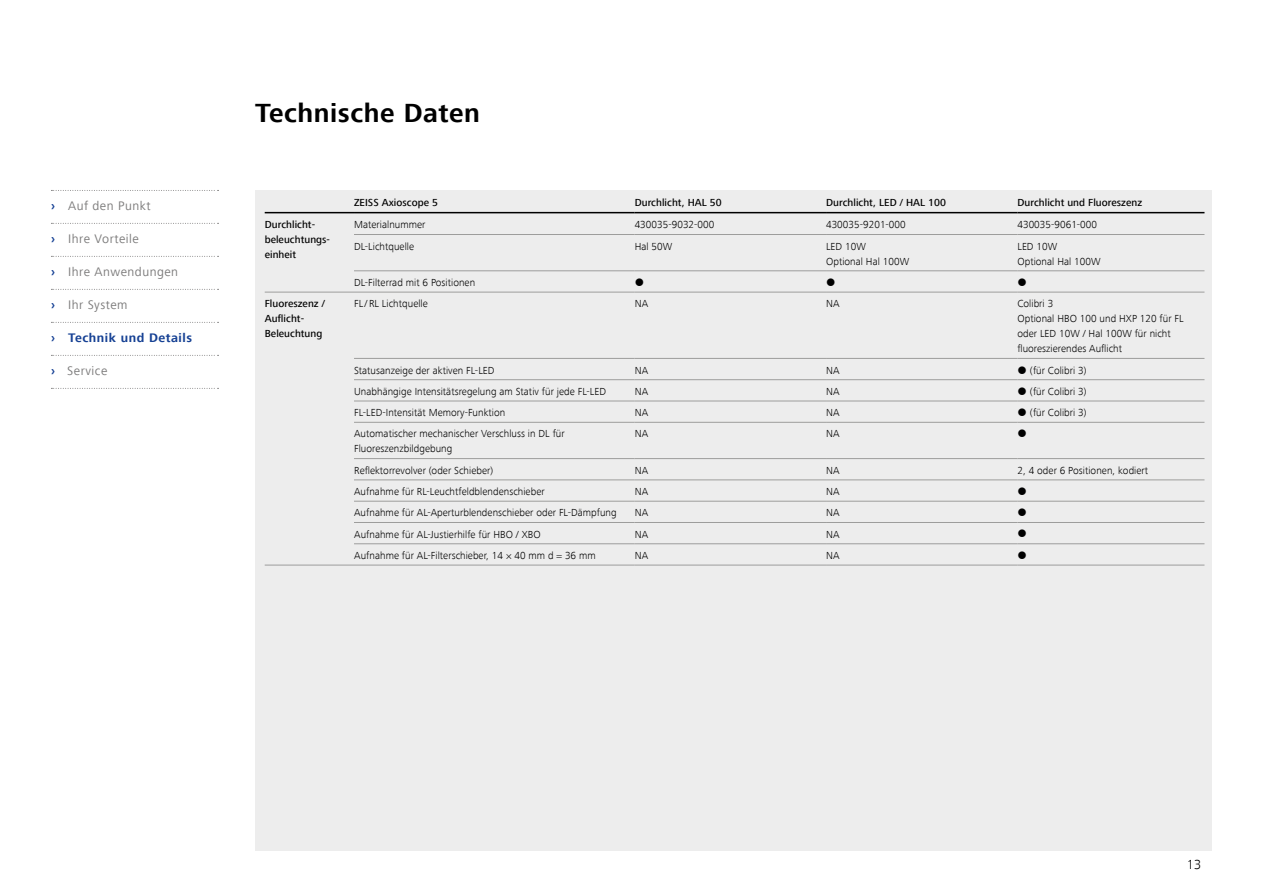
<style>
.page{position:relative;width:1263px;height:893px;background:#fff}
.page>*{position:absolute;margin:0;border:0;box-sizing:border-box;transform-origin:0 0}
.t1{font:700 27px "ZEISS Frutiger Next W1 G";letter-spacing:.02em;color:#000}
.t2{font:300 13.5px "ZEISS Frutiger Next W1 G";color:#000}
.t3{font:12.75px "ZEISS Frutiger Next W1 G";letter-spacing:.04em;color:#7c7b7b}
.t4{font:700 12.75px "ZEISS Frutiger Next W1 G";letter-spacing:.04em;color:#164194}
.t5{font:300 10.5px/15px "ZEISS Frutiger Next W1 G";letter-spacing:.005em;color:#000}
.t6{font:500 10.5px/15px "ZEISS Frutiger Next W1 G";letter-spacing:.005em;color:#000}
.s1{font-weight:700;color:#164194}
</style>
<div class="page">
<div style="left:255px;top:190px;width:957px;height:660px;background:#ededed"></div>
<hr style="left:635px;top:271px;width:191px;height:1px;background:#9d9d9c">
<hr style="left:826px;top:271px;width:191px;height:1px;background:#9d9d9c">
<hr style="left:1017px;top:271px;width:187px;height:1px;background:#9d9d9c">
<hr style="left:635px;top:292px;width:191px;height:1px;background:#9d9d9c">
<hr style="left:826px;top:292px;width:191px;height:1px;background:#9d9d9c">
<hr style="left:1017px;top:292px;width:187px;height:1px;background:#9d9d9c">
<hr style="left:354px;top:358px;width:281px;height:1px;background:#9d9d9c">
<hr style="left:635px;top:358px;width:191px;height:1px;background:#9d9d9c">
<hr style="left:826px;top:358px;width:191px;height:1px;background:#9d9d9c">
<hr style="left:1017px;top:358px;width:187px;height:1px;background:#9d9d9c">
<hr style="left:354px;top:379px;width:281px;height:1px;background:#9d9d9c">
<hr style="left:635px;top:379px;width:191px;height:1px;background:#9d9d9c">
<hr style="left:826px;top:379px;width:191px;height:1px;background:#9d9d9c">
<hr style="left:1017px;top:379px;width:187px;height:1px;background:#9d9d9c">
<hr style="left:354px;top:401px;width:281px;height:1px;background:#9d9d9c">
<hr style="left:635px;top:401px;width:191px;height:1px;background:#9d9d9c">
<hr style="left:826px;top:401px;width:191px;height:1px;background:#9d9d9c">
<hr style="left:1017px;top:401px;width:187px;height:1px;background:#9d9d9c">
<hr style="left:354px;top:422px;width:281px;height:1px;background:#9d9d9c">
<hr style="left:635px;top:422px;width:191px;height:1px;background:#9d9d9c">
<hr style="left:826px;top:422px;width:191px;height:1px;background:#9d9d9c">
<hr style="left:1017px;top:422px;width:187px;height:1px;background:#9d9d9c">
<hr style="left:354px;top:458px;width:281px;height:1px;background:#9d9d9c">
<hr style="left:635px;top:458px;width:191px;height:1px;background:#9d9d9c">
<hr style="left:826px;top:458px;width:191px;height:1px;background:#9d9d9c">
<hr style="left:1017px;top:458px;width:187px;height:1px;background:#9d9d9c">
<hr style="left:354px;top:480px;width:281px;height:1px;background:#9d9d9c">
<hr style="left:635px;top:480px;width:191px;height:1px;background:#9d9d9c">
<hr style="left:826px;top:480px;width:191px;height:1px;background:#9d9d9c">
<hr style="left:1017px;top:480px;width:187px;height:1px;background:#9d9d9c">
<hr style="left:354px;top:501px;width:281px;height:1px;background:#9d9d9c">
<hr style="left:635px;top:501px;width:191px;height:1px;background:#9d9d9c">
<hr style="left:826px;top:501px;width:191px;height:1px;background:#9d9d9c">
<hr style="left:1017px;top:501px;width:187px;height:1px;background:#9d9d9c">
<hr style="left:354px;top:522px;width:281px;height:1px;background:#9d9d9c">
<hr style="left:635px;top:522px;width:191px;height:1px;background:#9d9d9c">
<hr style="left:826px;top:522px;width:191px;height:1px;background:#9d9d9c">
<hr style="left:1017px;top:522px;width:187px;height:1px;background:#9d9d9c">
<hr style="left:354px;top:565px;width:281px;height:1px;background:#9d9d9c">
<hr style="left:635px;top:565px;width:191px;height:1px;background:#9d9d9c">
<hr style="left:826px;top:565px;width:191px;height:1px;background:#9d9d9c">
<hr style="left:1017px;top:565px;width:187px;height:1px;background:#9d9d9c">
<hr style="left:354px;top:271px;width:281px;height:1px;background:#9d9d9c">
<hr style="left:265px;top:292px;width:89px;height:1px;background:#9d9d9c">
<hr style="left:354px;top:292px;width:281px;height:1px;background:#9d9d9c">
<hr style="left:265px;top:212px;width:89px;height:1px;background:#000">
<hr style="left:354px;top:543px;width:281px;height:1px;background:#9d9d9c">
<hr style="left:635px;top:543px;width:191px;height:1px;background:#9d9d9c">
<hr style="left:826px;top:543px;width:191px;height:1px;background:#9d9d9c">
<hr style="left:1017px;top:543px;width:187px;height:1px;background:#9d9d9c">
<hr style="left:265px;top:565px;width:89px;height:1px;background:#9d9d9c">
<hr style="left:354px;top:212px;width:281px;height:1px;background:#000">
<hr style="left:635px;top:212px;width:191px;height:1px;background:#000">
<hr style="left:826px;top:212px;width:191px;height:1px;background:#000">
<hr style="left:1017px;top:212px;width:187px;height:1px;background:#000">
<hr style="left:354px;top:234px;width:281px;height:1px;background:#9d9d9c">
<hr style="left:635px;top:234px;width:191px;height:1px;background:#9d9d9c">
<hr style="left:826px;top:234px;width:191px;height:1px;background:#9d9d9c">
<hr style="left:1017px;top:234px;width:187px;height:1px;background:#9d9d9c">
<svg style="left:51px;top:190px;width:168px;height:1px"></svg>
<svg style="left:51px;top:223px;width:168px;height:1px"></svg>
<svg style="left:51px;top:256px;width:168px;height:1px"></svg>
<svg style="left:51px;top:289px;width:168px;height:1px"></svg>
<svg style="left:51px;top:322px;width:168px;height:1px"></svg>
<svg style="left:51px;top:355px;width:168px;height:1px"></svg>
<svg style="left:51px;top:388px;width:168px;height:1px"></svg>
<p class="t3" style="left:51px;top:199px;width:101px"><span class="s1">›</span> Auf den Punkt</p>
<p class="t3" style="left:51px;top:232px;width:89px"><span class="s1">›</span> Ihre Vorteile</p>
<p class="t3" style="left:51px;top:265px;width:129px"><span class="s1">›</span> Ihre Anwendungen</p>
<p class="t3" style="left:51px;top:298px;width:78px"><span class="s1">›</span> Ihr System</p>
<p class="t4" style="left:51px;top:331px;width:143px">› Technik und Details</p>
<p class="t3" style="left:51px;top:364px;width:58px"><span class="s1">›</span> Service</p>
<h1 class="t1" style="left:255px;top:97px;width:226px">Technische Daten</h1>
<p class="t6" style="left:354px;top:196px;width:86px">ZEISS Axioscope 5</p>
<p class="t6" style="left:635px;top:196px;width:89px">Durchlicht, HAL 50</p>
<p class="t6" style="left:826px;top:196px;width:122px">Durchlicht, LED / HAL 100</p>
<p class="t6" style="left:1017px;top:196px;width:126px">Durchlicht und Fluoreszenz</p>
<p class="t6" style="left:265px;top:218px;width:66px">Durchlicht&shy;beleuchtungs&shy;einheit</p>
<p class="t5" style="left:354px;top:217px;width:73px">Materialnummer</p>
<p class="t5" style="left:635px;top:217px;width:81px">430035-9032-000</p>
<p class="t5" style="left:826px;top:217px;width:81px">430035-9201-000</p>
<p class="t5" style="left:1017px;top:217px;width:81px">430035-9061-000</p>
<p class="t5" style="left:354px;top:239px;width:62px">DL-Lichtquelle</p>
<p class="t5" style="left:635px;top:239px;width:39px">Hal 50W</p>
<p class="t5" style="left:826px;top:239px;width:85px">LED 10W<br>Optional Hal 100W</p>
<p class="t5" style="left:1017px;top:239px;width:85px">LED 10W<br>Optional Hal 100W</p>
<p class="t5" style="left:354px;top:275px;width:123px">DL-Filterrad mit 6 Positionen</p>
<p class="t6" style="left:265px;top:297px;width:62px">Fluoreszenz /<br>Auflicht-<br>Beleuchtung</p>
<p class="t5" style="left:354px;top:296px;width:75px">FL / RL Lichtquelle</p>
<p class="t5" style="left:635px;top:296px;width:15px">NA</p>
<p class="t5" style="left:826px;top:296px;width:15px">NA</p>
<p class="t5" style="left:1017px;top:296px;width:168px">Colibri 3<br>Optional HBO 100 und HXP 120 für FL oder LED 10W / Hal 100W für nicht fluoreszierendes Auflicht</p>
<p class="t5" style="left:354px;top:363px;width:142px">Statusanzeige der aktiven FL-LED</p>
<p class="t5" style="left:635px;top:363px;width:15px">NA</p>
<p class="t5" style="left:826px;top:363px;width:15px">NA</p>
<p class="t5" style="left:1030px;top:363px;width:58px">(für Colibri 3)</p>
<p class="t5" style="left:354px;top:384px;width:253px">Unabhängige Intensitätsregelung am Stativ für jede FL-LED</p>
<p class="t5" style="left:635px;top:384px;width:15px">NA</p>
<p class="t5" style="left:826px;top:384px;width:15px">NA</p>
<p class="t5" style="left:1030px;top:384px;width:58px">(für Colibri 3)</p>
<p class="t5" style="left:354px;top:405px;width:153px">FL-LED-Intensität Memory-Funktion</p>
<p class="t5" style="left:635px;top:405px;width:15px">NA</p>
<p class="t5" style="left:826px;top:405px;width:15px">NA</p>
<p class="t5" style="left:1030px;top:405px;width:58px">(für Colibri 3)</p>
<p class="t5" style="left:354px;top:426px;width:212px">Automatischer mechanischer Verschluss in DL für<br>Fluoreszenzbildgebung</p>
<p class="t5" style="left:635px;top:426px;width:15px">NA</p>
<p class="t5" style="left:826px;top:426px;width:15px">NA</p>
<p class="t5" style="left:354px;top:463px;width:141px">Reflektorrevolver (oder Schieber)</p>
<p class="t5" style="left:635px;top:463px;width:15px">NA</p>
<p class="t5" style="left:826px;top:463px;width:15px">NA</p>
<p class="t5" style="left:1017px;top:463px;width:132px">2, 4 oder 6 Positionen, kodiert</p>
<p class="t5" style="left:354px;top:484px;width:192px">Aufnahme für RL-Leuchtfeldblendenschieber</p>
<p class="t5" style="left:635px;top:484px;width:15px">NA</p>
<p class="t5" style="left:826px;top:484px;width:15px">NA</p>
<p class="t5" style="left:354px;top:505px;width:264px">Aufnahme für AL-Aperturblendenschieber oder FL-Dämpfung</p>
<p class="t5" style="left:635px;top:505px;width:15px">NA</p>
<p class="t5" style="left:826px;top:505px;width:15px">NA</p>
<p class="t5" style="left:354px;top:527px;width:188px">Aufnahme für AL-Justierhilfe für HBO / XBO</p>
<p class="t5" style="left:635px;top:527px;width:15px">NA</p>
<p class="t5" style="left:826px;top:527px;width:15px">NA</p>
<p class="t5" style="left:354px;top:548px;width:243px">Aufnahme für AL-Filterschieber, 14 × 40 mm d = 36 mm</p>
<p class="t5" style="left:635px;top:548px;width:15px">NA</p>
<p class="t5" style="left:826px;top:548px;width:15px">NA</p>
<p class="t2" style="left:1187px;top:856px;width:16px">13</p>
</div>
